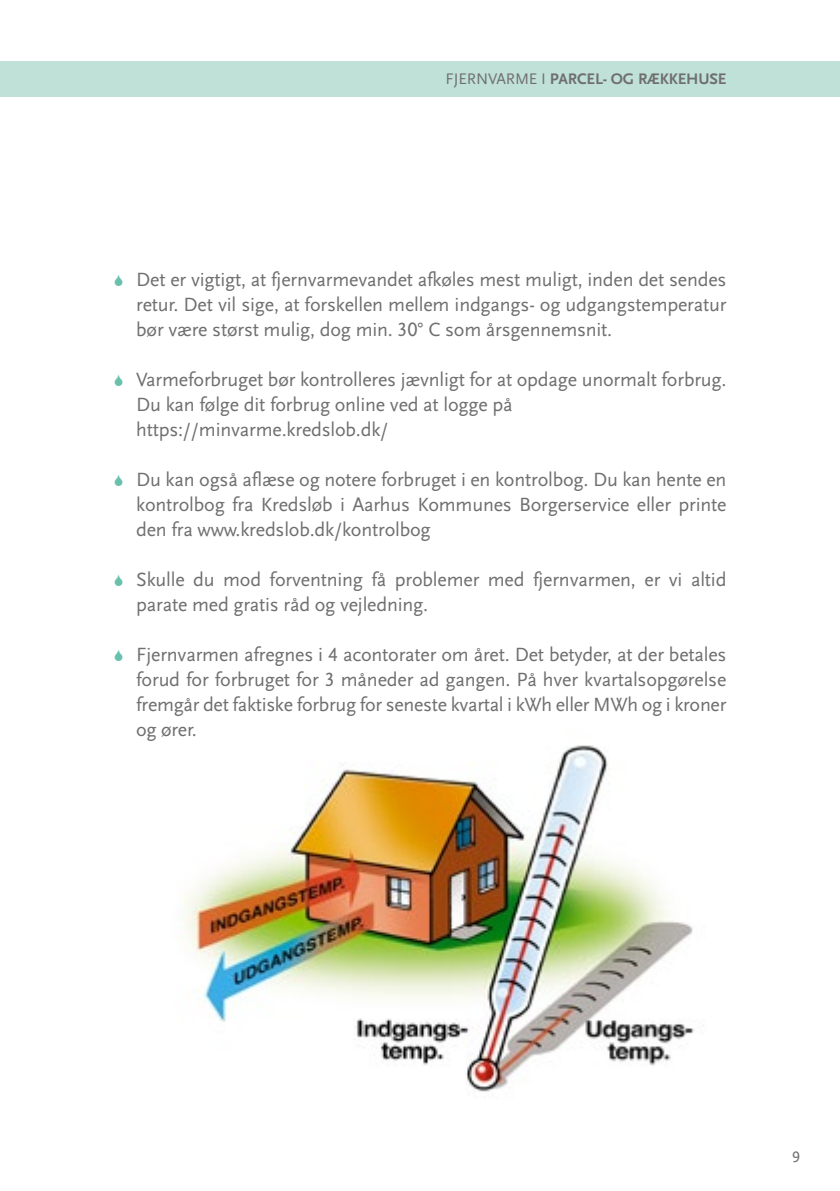
<style>
.page{position:relative;width:840px;height:1191px;background:#fff}
.page>*{position:absolute;margin:0;border:0;box-sizing:border-box;transform-origin:0 0}
.t1{font:20px/25px "Scala Sans OT";letter-spacing:-.01em;color:#706f6f;text-align:justify}
.Brødtekst{font:700 16px "Scala Sans OT";letter-spacing:-.01em;color:#706f6f}
.t2{font:16px "Scala Sans OT";color:#706f6f}
.s1{font-weight:400}
</style>
<div class="page">
<div style="left:0;top:61px;width:839px;height:35px;background:#c0e1d7"></div>
<img style="left:183px;top:745px;width:520px;height:347px">
<p class="Brødtekst" style="left:445px;top:70px;width:282px"><span class="s1">FJERNVARME I</span> PARCEL- OG RÆKKEHUSE</p>
<p class="t1" style="left:136px;top:267px;width:591px">Det er vigtigt, at fjernvarmevandet afkøles mest muligt, inden det sendes retur. Det vil sige, at forskellen mellem indgangs- og udgangstemperatur bør være størst mulig, dog min. 30° C som årsgennemsnit.</p>
<p class="t1" style="left:136px;top:367px;width:591px;text-align:left">Varmeforbruget bør kontrolleres jævnligt for at opdage unormalt forbrug.<br>Du kan følge dit forbrug online ved at logge på https://minvarme.kredslob.dk/</p>
<p class="t1" style="left:136px;top:467px;width:591px">Du kan også aflæse og notere forbruget i en kontrolbog. Du kan hente en kontrolbog fra Kredsløb i Aarhus Kommunes Borgerservice eller printe den fra www.kredslob.dk/kontrolbog</p>
<p class="t1" style="left:136px;top:567px;width:591px">Skulle du mod forventning få problemer med fjernvarmen, er vi altid parate med gratis råd og vejledning.</p>
<p class="t1" style="left:136px;top:642px;width:591px">Fjernvarmen afregnes i 4 acontorater om året. Det betyder, at der betales forud for forbruget for 3 måneder ad gangen. På hver kvartalsopgørelse fremgår det faktiske forbrug for seneste kvartal i kWh eller MWh og i kroner og ører.</p>
<p class="t2" style="left:791px;top:1147px;width:9px">9</p>
</div>
